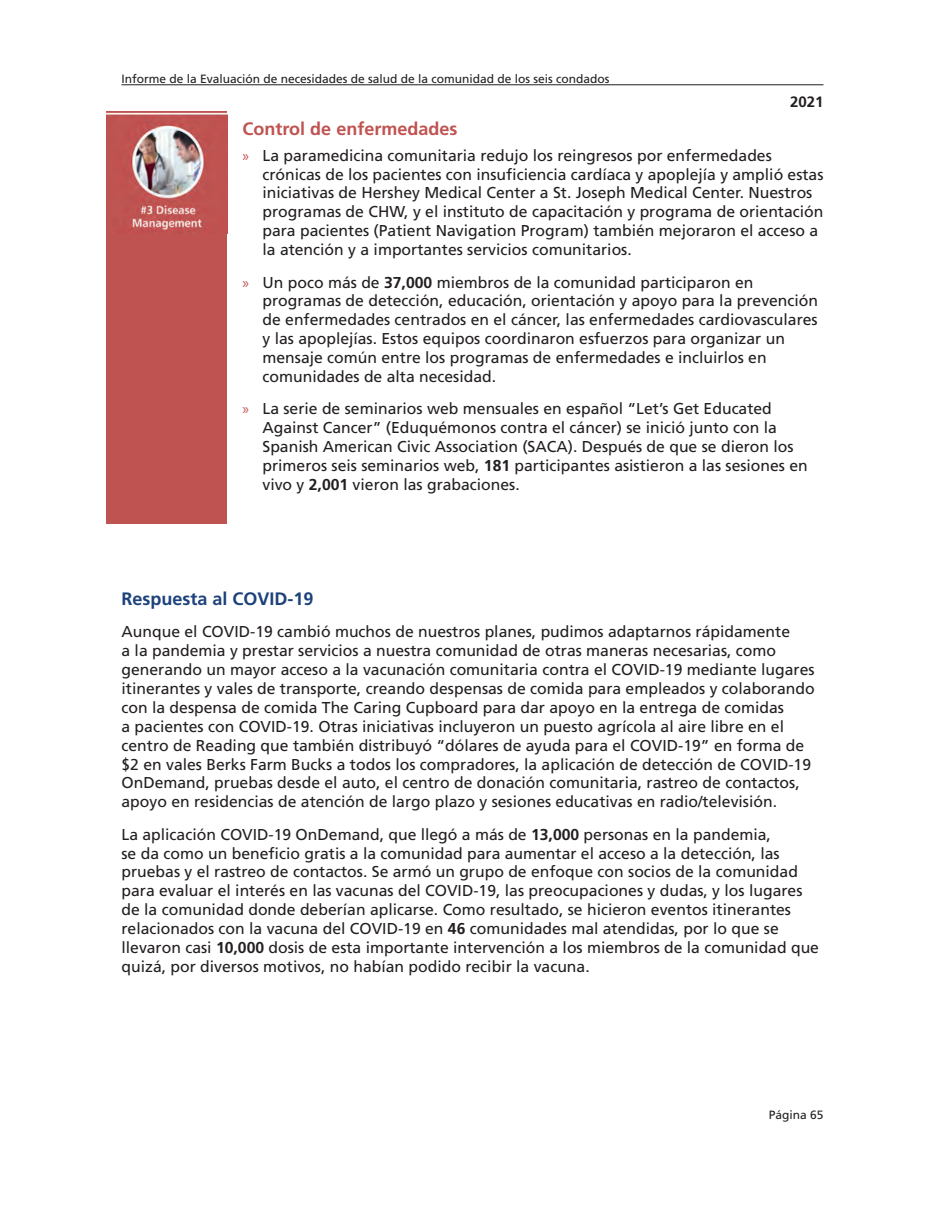
<style>
.page{position:relative;width:945px;height:1215px;background:#fff}
.page>*{position:absolute;margin:0;border:0;box-sizing:border-box;transform-origin:0 0}
.t1{font:700 18px "Frutiger LT Std";color:#bf5351}
.t2{font:700 18px "Frutiger LT Std";color:#1d427b}
.t3{font:15.75px/18.9px "Frutiger LT Std";color:#231f20}
.t4{font:700 15px "Frutiger LT Std";color:#231f20}
.t5{font:12px "Frutiger LT Std";color:#231f20}
.s1{font-family:"Myriad Pro";color:#bf5351}
.s2{font-weight:700}
</style>
<div class="page">
<hr style="left:122px;top:84px;width:702px;height:1px;background:#231f20">
<div style="left:106px;top:111px;width:121px;height:413px;background:#bf5351"></div>
<img style="left:106px;top:112px;width:121px;height:118px">
<p class="t5" style="left:122px;top:71px;width:490px">Informe de la Evaluación de necesidades de salud de la comunidad de los seis condados</p>
<p class="t4" style="left:790px;top:93px;width:35px">2021</p>
<p class="t1" style="left:243px;top:118px;width:216px">Control de enfermedades</p>
<p class="t3" style="left:262px;top:146px;width:563px;text-indent:-20px"><span class="s1">»</span> La paramedicina comunitaria redujo los reingresos por enfermedades crónicas de los pacientes con insuficiencia cardíaca y apoplejía y amplió estas iniciativas de Hershey Medical Center a St. Joseph Medical Center. Nuestros programas de CHW, y el instituto de capacitación y programa de orientación para pacientes (Patient Navigation Program) también mejoraron el acceso a la atención y a importantes servicios comunitarios.</p>
<p class="t3" style="left:262px;top:273px;width:557px;text-indent:-20px"><span class="s1">»</span> Un poco más de <span class="s2">37,000</span> miembros de la comunidad participaron en programas de detección, educación, orientación y apoyo para la prevención de enfermedades centrados en el cáncer, las enfermedades cardiovasculares y las apoplejías. Estos equipos coordinaron esfuerzos para organizar un mensaje común entre los programas de enfermedades e incluirlos en comunidades de alta necesidad.</p>
<p class="t3" style="left:262px;top:400px;width:547px;text-indent:-20px"><span class="s1">»</span> La serie de seminarios web mensuales en español “Let’s Get Educated Against Cancer” (Eduquémonos contra el cáncer) se inició junto con la Spanish American Civic Association (SACA). Después de que se dieron los primeros seis seminarios web, <span class="s2">181</span> participantes asistieron a las sesiones en vivo y <span class="s2">2,001</span> vieron las grabaciones.</p>
<p class="t2" style="left:122px;top:588px;width:194px">Respuesta al COVID-19</p>
<p class="t3" style="left:122px;top:622px;width:695px">Aunque el COVID-19 cambió muchos de nuestros planes, pudimos adaptarnos rápidamente<br>a la pandemia y prestar servicios a nuestra comunidad de otras maneras necesarias, como generando un mayor acceso a la vacunación comunitaria contra el COVID-19 mediante lugares itinerantes y vales de transporte, creando despensas de comida para empleados y colaborando con la despensa de comida The Caring Cupboard para dar apoyo en la entrega de comidas<br>a pacientes con COVID-19. Otras iniciativas incluyeron un puesto agrícola al aire libre en el centro de Reading que también distribuyó “dólares de ayuda para el COVID-19” en forma de $2 en vales Berks Farm Bucks a todos los compradores, la aplicación de detección de COVID-19<br>OnDemand, pruebas desde el auto, el centro de donación comunitaria, rastreo de contactos, apoyo en residencias de atención de largo plazo y sesiones educativas en radio/televisión.</p>
<p class="t3" style="left:122px;top:825px;width:699px">La aplicación COVID-19 OnDemand, que llegó a más de <span class="s2">13,000</span> personas en la pandemia,<br>se da como un beneficio gratis a la comunidad para aumentar el acceso a la detección, las pruebas y el rastreo de contactos. Se armó un grupo de enfoque con socios de la comunidad para evaluar el interés en las vacunas del COVID-19, las preocupaciones y dudas, y los lugares de la comunidad donde deberían aplicarse. Como resultado, se hicieron eventos itinerantes relacionados con la vacuna del COVID-19 en <span class="s2">46</span> comunidades mal atendidas, por lo que se llevaron casi <span class="s2">10,000</span> dosis de esta importante intervención a los miembros de la comunidad que quizá, por diversos motivos, no habían podido recibir la vacuna.</p>
<p class="t5" style="left:769px;top:1108px;width:56px">Página 65</p>
</div>
